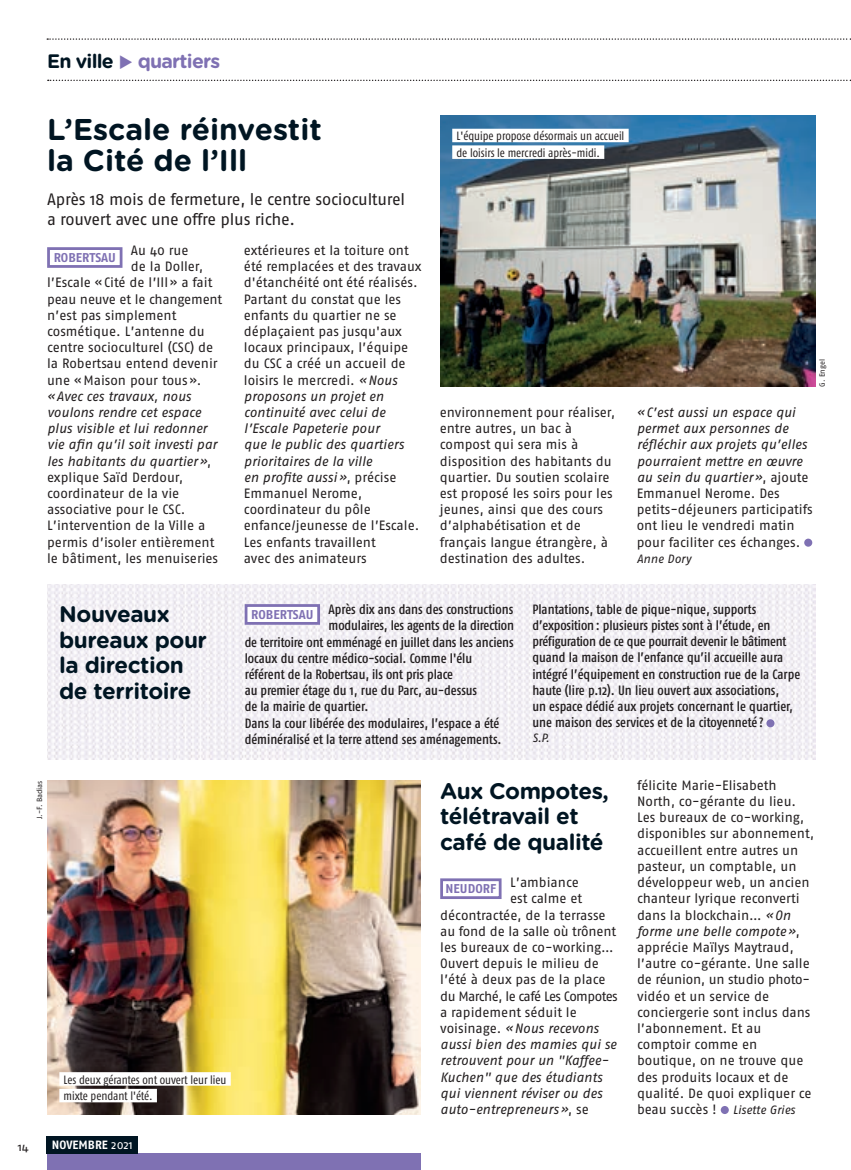
<style>
.page{position:relative;width:851px;height:1170px;background:#fff}
.page>*{position:absolute;margin:0;border:0;box-sizing:border-box;transform-origin:0 0}
.t1{font:700 30px/31.5px "Gotham Rounded";color:#001522}
.t2{font:700 22.5px/25.5px "Gotham Rounded";letter-spacing:-.02em;color:#001522}
.t3{font:700 19.5px "Gotham Rounded";letter-spacing:-.04em;color:#7f71b3}
.t4{font:16.5px/19.8px "Fago No";letter-spacing:-.02em;color:#231f20}
.t5{font:13.5px/16.2px "Fago No";color:#231f20}
.t6{font:500 13.5px/16.2px "Fago Co";letter-spacing:-.005em;color:#231f20}
.t7{font:italic 13.5px/16.2px "Fago No";color:#231f20}
.t8{font:13.5px "Fago No";letter-spacing:-.045em;color:#231f20}
.t9{font:700 12.75px "Fago No";color:#7f71b3}
.t10{font:12px/16.6px "Fago Co";color:#231f20}
.t11{font:italic 12px "Fago No";color:#231f20}
.t12{font:700 12px "Fago No";color:#fff}
.t13{font:11.1px "Fago Ex";color:#231f20}
.t14{font:7.5px "Fago No";letter-spacing:-.005em;color:#231f20}
.s1{color:#001522}
.s2{font-style:italic}
.s3{font-style:normal}
.s4{font-weight:400}
.s5{font-style:normal;font-size:13.5px}
</style>
<div class="page">
<svg style="left:48px;top:80px;width:803px;height:1px"></svg>
<div style="left:47px;top:1153px;width:373px;height:16px;background:#7f71b3"></div>
<svg style="left:47px;top:38px;width:804px;height:2px"></svg>
<img style="left:440px;top:116px;width:375px;height:270px">
<div style="left:47px;top:247px;width:75px;height:21px;border:3px solid #7f71b3"></div>
<div style="left:804px;top:538px;width:8px;height:8px;background:#7f71b3;border-radius:50%"></div>
<div style="left:452px;top:129px;width:176px;height:13px;background:#fff"></div>
<div style="left:452px;top:145px;width:152px;height:14px;background:#fff"></div>
<div style="left:440px;top:878px;width:61px;height:20px;border:3px solid #7f71b3"></div>
<svg style="left:720px;top:1105px;width:8px;height:8px"></svg>
<img style="left:47px;top:780px;width:373px;height:334px">
<div style="left:59px;top:1072px;width:172px;height:13px;background:#fff"></div>
<div style="left:59px;top:1088px;width:98px;height:14px;background:#fff"></div>
<div style="left:47px;top:1135px;width:91px;height:18px;background:#001522"></div>
<img style="left:47px;top:584px;width:768px;height:175px">
<div style="left:246px;top:605px;width:72px;height:18px;background:#fff"></div>
<div style="left:245px;top:604px;width:75px;height:20px;border:3px solid #7f71b3"></div>
<div style="left:766px;top:719px;width:8px;height:8px;background:#7f71b3;border-radius:50%"></div>
<h3 class="t3" style="left:47px;top:46px;width:175px"><span class="s1">En ville</span> ◆ quartiers</h3>
<h1 class="t1" style="left:47px;top:112px;width:276px">L’Escale réinvestit la Cité de l’Ill</h1>
<p class="t4" style="left:47px;top:190px;width:359px">Après 18 mois de fermeture, le centre socioculturel a rouvert avec une offre plus riche.</p>
<p class="t5" style="left:131px;top:242px;width:59px">Au 40 rue</p>
<p class="t5" style="left:131px;top:258px;width:74px">de la Doller,</p>
<p class="t5" style="left:47px;top:274px;width:167px">l’Escale «Cité de l’Ill» a fait</p>
<p class="t5" style="left:47px;top:290px;width:177px">peau neuve et le changement</p>
<p class="t5" style="left:47px;top:307px;width:131px">n’est pas simplement</p>
<p class="t5" style="left:47px;top:323px;width:159px">cosmétique. L’antenne du</p>
<p class="t5" style="left:47px;top:339px;width:168px">centre socioculturel (CSC) de</p>
<p class="t5" style="left:47px;top:355px;width:172px">la Robertsau entend devenir</p>
<p class="t5" style="left:47px;top:371px;width:156px">une «Maison pour tous».</p>
<p class="t5" style="left:47px;top:388px;width:172px"><span class="s2">«Avec ces travaux, nous voulons rendre cet espace plus visible et lui redonner vie afin qu’il soit investi par les habitants du quartier»</span>, explique Saïd Derdour, coordinateur de la vie associative pour le CSC.<br>L’intervention de la Ville a permis d’isoler entièrement le bâtiment, les menuiseries</p>
<p class="t9" style="left:54px;top:250px;width:64px">ROBERTSAU</p>
<p class="t5" style="left:244px;top:242px;width:179px">extérieures et la toiture ont été remplacées et des travaux d'étanchéité ont été réalisés.<br>Partant du constat que les enfants du quartier ne se déplaçaient pas jusqu'aux locaux principaux, l’équipe du CSC a créé un accueil de loisirs le mercredi. <span class="s2">«Nous proposons un projet en continuité avec celui de l’Escale Papeterie pour<br>que le public des quartiers prioritaires de la ville<br>en profite aussi»</span>, précise<br>Emmanuel Nerome, coordinateur du pôle enfance/jeunesse de l’Escale.<br>Les enfants travaillent<br>avec des animateurs</p>
<p class="t10" style="left:456px;top:127px;width:169px">L'équipe propose désormais un accueil de loisirs le mercredi après-midi.</p>
<p class="t14" style="left:817px;top:386px;width:29px;rotate:-90deg">G. Engel</p>
<p class="t5" style="left:440px;top:404px;width:177px">environnement pour réaliser, entre autres, un bac à compost qui sera mis à disposition des habitants du quartier. Du soutien scolaire est proposé les soirs pour les jeunes, ainsi que des cours d’alphabétisation et de français langue étrangère, à destination des adultes.</p>
<p class="t7" style="left:636px;top:404px;width:177px">«C’est aussi un espace qui permet aux personnes de réfléchir aux projets qu’elles pourraient mettre en œuvre au sein du quartier»<span class="s3">, ajoute<br>Emmanuel Nerome. Des petits-déjeuners participatifs ont lieu le vendredi matin pour faciliter ces échanges.</span></p>
<p class="t11" style="left:636px;top:552px;width:56px">Anne Dory</p>
<h2 class="t2" style="left:59px;top:600px;width:149px">Nouveaux bureaux pour la direction de territoire</h2>
<p class="t6" style="left:251px;top:601px;width:263px"><sub>ROBERTSAU</sub> Après dix ans dans des constructions</p>
<p class="t6" style="left:328px;top:617px;width:187px">modulaires, les agents de la direction</p>
<p class="t6" style="left:245px;top:633px;width:270px">de territoire ont emménagé en juillet dans les anciens</p>
<p class="t6" style="left:245px;top:649px;width:229px">locaux du centre médico-social. Comme l'élu</p>
<p class="t6" style="left:245px;top:666px;width:210px">référent de la Robertsau, ils ont pris place</p>
<p class="t6" style="left:245px;top:682px;width:234px">au premier étage du 1, rue du Parc, au-dessus</p>
<p class="t6" style="left:245px;top:698px;width:125px">de la mairie de quartier.</p>
<p class="t6" style="left:245px;top:714px;width:256px">Dans la cour libérée des modulaires, l’espace a été</p>
<p class="t6" style="left:245px;top:730px;width:258px">déminéralisé et la terre attend ses aménagements.</p>
<p class="t6" style="left:532px;top:600px;width:269px">Plantations, table de pique-nique, supports d’exposition: plusieurs pistes sont à l’étude, en préfiguration de ce que pourrait devenir le bâtiment quand la maison de l’enfance qu’il accueille aura intégré l’équipement en construction rue de la Carpe haute (lire p.12). Un lieu ouvert aux associations,<br>un espace dédié aux projets concernant le quartier, une maison des services et de la citoyenneté ?</p>
<p class="t11" style="left:532px;top:730px;width:19px">S.P.</p>
<p class="t14" style="left:35px;top:819px;width:40px;rotate:-90deg">J.-F. Badias</p>
<p class="t13" style="left:18px;top:1140px;width:12px">14</p>
<p class="t10" style="left:64px;top:1070px;width:164px">Les deux gérantes ont ouvert leur lieu mixte pendant l'été.</p>
<p class="t12" style="left:52px;top:1137px;width:82px">NOVEMBRE <span class="s4">2021</span></p>
<h2 class="t2" style="left:440px;top:776px;width:170px">Aux Compotes, télétravail et café de qualité</h2>
<p class="t5" style="left:510px;top:874px;width:70px">L’ambiance</p>
<p class="t5" style="left:510px;top:890px;width:74px">est calme et</p>
<p class="t5" style="left:440px;top:906px;width:167px">décontractée, de la terrasse</p>
<p class="t5" style="left:440px;top:922px;width:177px">au fond de la salle où trônent</p>
<p class="t5" style="left:440px;top:938px;width:175px">les bureaux de co-working…</p>
<p class="t5" style="left:440px;top:955px;width:160px">Ouvert depuis le milieu de</p>
<p class="t5" style="left:440px;top:971px;width:167px">l’été à deux pas de la place</p>
<p class="t8" style="left:440px;top:988px;width:179px">du Marché, le café Les Compotes</p>
<p class="t5" style="left:440px;top:1003px;width:138px">a rapidement séduit le</p>
<p class="t7" style="left:440px;top:1019px;width:160px"><span class="s3">voisinage.</span> «Nous recevons</p>
<p class="t7" style="left:440px;top:1036px;width:178px">aussi bien des mamies qui se</p>
<p class="t7" style="left:440px;top:1052px;width:170px">retrouvent pour un "Kaffee-</p>
<p class="t7" style="left:440px;top:1068px;width:164px">Kuchen" que des étudiants</p>
<p class="t7" style="left:440px;top:1084px;width:163px">qui viennent réviser ou des</p>
<p class="t7" style="left:440px;top:1100px;width:150px">auto-entrepreneurs»<span class="s3">, se</span></p>
<p class="t9" style="left:445px;top:881px;width:52px">NEUDORF</p>
<p class="t5" style="left:637px;top:776px;width:178px">félicite Marie-Elisabeth<br>North, co-gérante du lieu.<br>Les bureaux de co-working, disponibles sur abonnement, accueillent entre autres un pasteur, un comptable, un développeur web, un ancien chanteur lyrique reconverti dans la blockchain… <span class="s2">«On forme une belle compote»</span>, apprécie Maïlys Maytraud, l’autre co-gérante. Une salle de réunion, un studio photo&shy;vidéo et un service de conciergerie sont inclus dans l’abonnement. Et au comptoir comme en boutique, on ne trouve que des produits locaux et de qualité. De quoi expliquer ce</p>
<p class="t11" style="left:637px;top:1102px;width:160px"><span class="s5">beau succès !</span> Lisette Gries</p>
</div>
